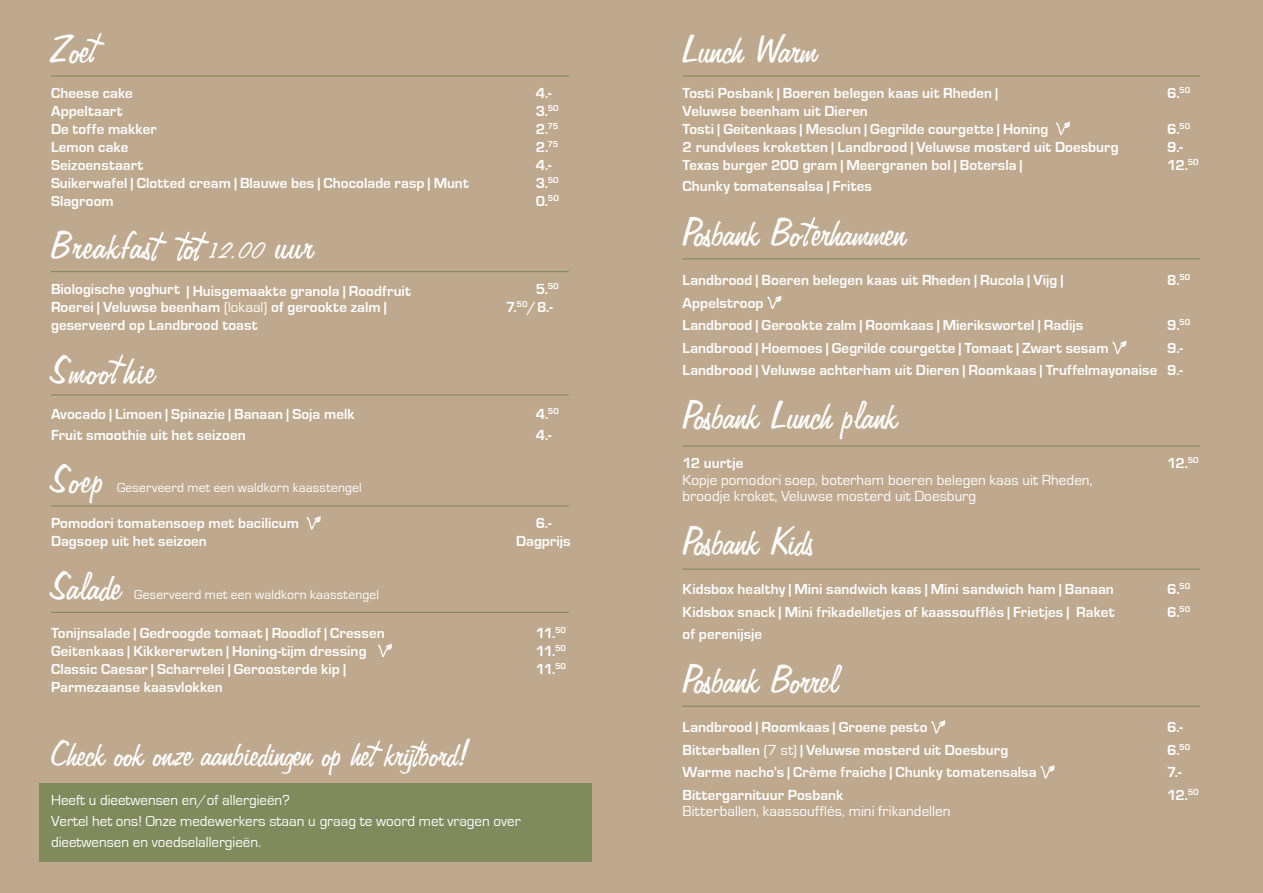
<style>
.page{position:relative;width:1263px;height:893px;background:#bea98e}
.page>*{position:absolute;margin:0;border:0;box-sizing:border-box;transform-origin:0 0}
.t1{font:45px "Fangtasia";color:#fff}
.t2{font:45px "Fangtasia";letter-spacing:.04em;color:#fff}
.t3{font:40.5px "Fangtasia";color:#fff}
.t4{font:700 15px/22.5px "Eurostile";letter-spacing:.005em;color:#fff}
.t5{font:15px/21px "Eurostile";color:#fff}
.t6{font:13.5px "Eurostile";letter-spacing:.01em;color:#fff}
.s1{font-size:24px}
.s2{font-style:italic;font-size:25.2px}
.s3{font-weight:400}
</style>
<div class="page">
<svg style="left:307px;top:516px;width:14px;height:14px"></svg>
<svg style="left:378px;top:643px;width:14px;height:14px"></svg>
<svg style="left:1056px;top:121px;width:14px;height:14px"></svg>
<svg style="left:767px;top:295px;width:15px;height:14px"></svg>
<svg style="left:1112px;top:340px;width:15px;height:14px"></svg>
<svg style="left:931px;top:720px;width:14px;height:14px"></svg>
<svg style="left:1040px;top:765px;width:15px;height:14px"></svg>
<div style="left:39px;top:783px;width:553px;height:78px;background:#7f8b5d"></div>
<svg style="left:86px;top:33px;width:19px;height:29px"></svg>
<svg style="left:149px;top:232px;width:18px;height:29px"></svg>
<svg style="left:175px;top:232px;width:34px;height:29px"></svg>
<svg style="left:800px;top:217px;width:19px;height:29px"></svg>
<svg style="left:108px;top:354px;width:19px;height:30px"></svg>
<svg style="left:367px;top:740px;width:16px;height:27px"></svg>
<svg style="left:410px;top:740px;width:17px;height:27px"></svg>
<hr style="left:51px;top:75px;width:518px;height:2px;background:#808b5c">
<hr style="left:682px;top:75px;width:518px;height:2px;background:#808b5c">
<hr style="left:682px;top:258px;width:518px;height:1px;background:#808b5c">
<hr style="left:682px;top:445px;width:518px;height:2px;background:#808b5c">
<hr style="left:682px;top:568px;width:518px;height:2px;background:#808b5c">
<hr style="left:682px;top:706px;width:518px;height:1px;background:#808b5c">
<hr style="left:51px;top:271px;width:518px;height:1px;background:#808b5c">
<hr style="left:51px;top:394px;width:518px;height:1px;background:#808b5c">
<hr style="left:51px;top:505px;width:518px;height:2px;background:#808b5c">
<hr style="left:51px;top:612px;width:518px;height:1px;background:#808b5c">
<h1 class="t1" style="left:51px;top:26px;width:41px">Zoe</h1>
<p class="t4" style="left:51px;top:82px;width:83px">Cheese cake</p>
<p class="t4" style="left:536px;top:82px;width:17px">4.-</p>
<p class="t4" style="left:51px;top:100px;width:73px">Appeltaart</p>
<p class="t4" style="left:536px;top:100px;width:24px">3.<sup>50</sup></p>
<p class="t4" style="left:51px;top:118px;width:107px">De toffe makker</p>
<p class="t4" style="left:536px;top:118px;width:24px">2.<sup>75</sup></p>
<p class="t4" style="left:51px;top:136px;width:79px">Lemon cake</p>
<p class="t4" style="left:536px;top:136px;width:24px">2.<sup>75</sup></p>
<p class="t4" style="left:51px;top:154px;width:94px">Seizoenstaart</p>
<p class="t4" style="left:536px;top:154px;width:17px">4.-</p>
<p class="t4" style="left:51px;top:172px;width:419px">Suikerwafel | Clotted cream | Blauwe bes | Chocolade rasp | Munt</p>
<p class="t4" style="left:536px;top:172px;width:24px">3.<sup>50</sup></p>
<p class="t4" style="left:51px;top:190px;width:64px">Slagroom</p>
<p class="t4" style="left:536px;top:190px;width:25px">0.<sup>50</sup></p>
<h1 class="t2" style="left:51px;top:222px;width:265px">Breakfas o <span class="s1">1</span><span class="s2">2.00</span> uur</h1>
<p class="t4" style="left:51px;top:280px;width:361px">Biologische yoghurt | Huisgemaakte granola | Roodfruit</p>
<p class="t4" style="left:536px;top:278px;width:24px">5.<sup>50</sup></p>
<p class="t4" style="left:51px;top:296px;width:337px">Roerei | Veluwse beenham <span class="s3">(lokaal)</span> of gerookte zalm |</p>
<p class="t4" style="left:506px;top:296px;width:48px">7.<sup>50</sup>/8.-</p>
<p class="t4" style="left:51px;top:314px;width:208px">geserveerd op Landbrood toast</p>
<h1 class="t1" style="left:51px;top:347px;width:107px">Smoo hie</h1>
<p class="t4" style="left:51px;top:403px;width:305px">Avocado | Limoen | Spinazie | Banaan | Soja melk</p>
<p class="t4" style="left:536px;top:403px;width:25px">4.<sup>50</sup></p>
<p class="t4" style="left:51px;top:424px;width:196px">Fruit smoothie uit het seizoen</p>
<p class="t4" style="left:536px;top:424px;width:17px">4.-</p>
<h1 class="t1" style="left:51px;top:456px;width:55px">Soep</h1>
<p class="t6" style="left:117px;top:480px;width:246px">Geserveerd met een waldkorn kaasstengel</p>
<p class="t4" style="left:51px;top:512px;width:250px">Pomodori tomatensoep met bacilicum</p>
<p class="t4" style="left:536px;top:512px;width:17px">6.-</p>
<p class="t4" style="left:51px;top:530px;width:157px">Dagsoep uit het seizoen</p>
<p class="t4" style="left:516px;top:530px;width:56px">Dagprijs</p>
<h1 class="t1" style="left:51px;top:563px;width:72px">Salade</h1>
<p class="t6" style="left:134px;top:587px;width:246px">Geserveerd met een waldkorn kaasstengel</p>
<p class="t4" style="left:51px;top:622px;width:335px">Tonijnsalade | Gedroogde tomaat | Roodlof | Cressen</p>
<p class="t4" style="left:536px;top:622px;width:32px">11.<sup>50</sup></p>
<p class="t4" style="left:51px;top:640px;width:317px">Geitenkaas | Kikkererwten | Honing-tijm dressing</p>
<p class="t4" style="left:536px;top:640px;width:32px">11.<sup>50</sup></p>
<p class="t4" style="left:51px;top:658px;width:296px">Classic Caesar | Scharrelei | Geroosterde kip |</p>
<p class="t4" style="left:536px;top:658px;width:32px">11.<sup>50</sup></p>
<p class="t4" style="left:51px;top:676px;width:173px">Parmezaanse kaasvlokken</p>
<h2 class="t3" style="left:51px;top:733px;width:420px">Check ook onze aanbiedingen op he krijbord!</h2>
<p class="t5" style="left:51px;top:790px;width:471px">Heeft u dieetwensen en/of allergieën?<br>Vertel het ons! Onze medewerkers staan u graag te woord met vragen over dieetwensen en voedselallergieën.</p>
<h1 class="t1" style="left:682px;top:26px;width:137px">Lunch Warm</h1>
<p class="t4" style="left:682px;top:82px;width:317px">Tosti Posbank | Boeren belegen kaas uit Rheden |</p>
<p class="t4" style="left:1167px;top:82px;width:24px">6.<sup>50</sup></p>
<p class="t4" style="left:682px;top:102px;width:367px;line-height:18px">Veluwse beenham uit Dieren<br>Tosti | Geitenkaas | Mesclun | Gegrilde courgette | Honing</p>
<p class="t4" style="left:1167px;top:118px;width:24px">6.<sup>50</sup></p>
<p class="t4" style="left:682px;top:136px;width:438px">2 rundvlees kroketten | Landbrood | Veluwse mosterd uit Doesburg</p>
<p class="t4" style="left:1167px;top:136px;width:17px">9.-</p>
<p class="t4" style="left:682px;top:154px;width:341px">Texas burger 200 gram | Meergranen bol | Botersla |</p>
<p class="t4" style="left:1167px;top:154px;width:33px">12.<sup>50</sup></p>
<p class="t4" style="left:682px;top:175px;width:191px">Chunky tomatensalsa | Frites</p>
<h1 class="t1" style="left:682px;top:209px;width:226px">Posbank Bo erhammen</h1>
<p class="t4" style="left:682px;top:269px;width:382px">Landbrood | Boeren belegen kaas uit Rheden | Rucola | Vijg |</p>
<p class="t4" style="left:1167px;top:269px;width:25px">8.<sup>50</sup></p>
<p class="t4" style="left:682px;top:292px;width:402px">Appelstroop<br>Landbrood | Gerookte zalm | Roomkaas | Mierikswortel | Radijs</p>
<p class="t4" style="left:1167px;top:314px;width:24px">9.<sup>50</sup></p>
<p class="t4" style="left:682px;top:337px;width:502px;text-align:right">9.-<br>Landbrood | Veluwse achterham uit Dieren | Roomkaas | Truffelmayonaise 9.-</p>
<h1 class="t1" style="left:682px;top:392px;width:218px">Posbank Lunch plank</h1>
<p class="t4" style="left:682px;top:452px;width:63px">12 uurtje</p>
<p class="t4" style="left:1167px;top:452px;width:33px">12.<sup>50</sup></p>
<p class="t5" style="left:682px;top:472px;width:411px;line-height:16.5px">Kopje pomodori soep, boterham boeren belegen kaas uit Rheden, broodje kroket, Veluwse mosterd uit Doesburg</p>
<h1 class="t1" style="left:682px;top:518px;width:135px">Posbank Kids</h1>
<p class="t4" style="left:682px;top:578px;width:433px">Kidsbox healthy | Mini sandwich kaas | Mini sandwich ham | Banaan</p>
<p class="t4" style="left:1167px;top:578px;width:24px">6.<sup>50</sup></p>
<p class="t4" style="left:682px;top:601px;width:433px">Kidsbox snack | Mini frikadelletjes of kaassoufflés | Frietjes | Raket</p>
<p class="t4" style="left:1167px;top:601px;width:24px">6.<sup>50</sup></p>
<p class="t4" style="left:682px;top:623px;width:81px">of perenijsje</p>
<h1 class="t1" style="left:682px;top:656px;width:158px">Posbank Borrel</h1>
<p class="t4" style="left:682px;top:716px;width:246px">Landbrood | Roomkaas | Groene pesto</p>
<p class="t4" style="left:1167px;top:716px;width:17px">6.-</p>
<p class="t4" style="left:682px;top:739px;width:327px">Bitterballen <span class="s3">(7 st)</span> | Veluwse mosterd uit Doesburg</p>
<p class="t4" style="left:1167px;top:739px;width:24px">6.<sup>50</sup></p>
<p class="t4" style="left:682px;top:761px;width:356px">Warme nacho’s | Crème fraiche | Chunky tomatensalsa</p>
<p class="t4" style="left:1167px;top:761px;width:16px">7.-</p>
<p class="t4" style="left:682px;top:784px;width:162px">Bittergarnituur Posbank</p>
<p class="t4" style="left:1167px;top:784px;width:33px">12.<sup>50</sup></p>
<p class="t5" style="left:682px;top:801px;width:269px">Bitterballen, kaassoufflés, mini frikandellen</p>
<p class="t4" style="left:682px;top:337px;width:428px">Landbrood | Hoemoes | Gegrilde courgette | Tomaat | Zwart sesam</p>
</div>
